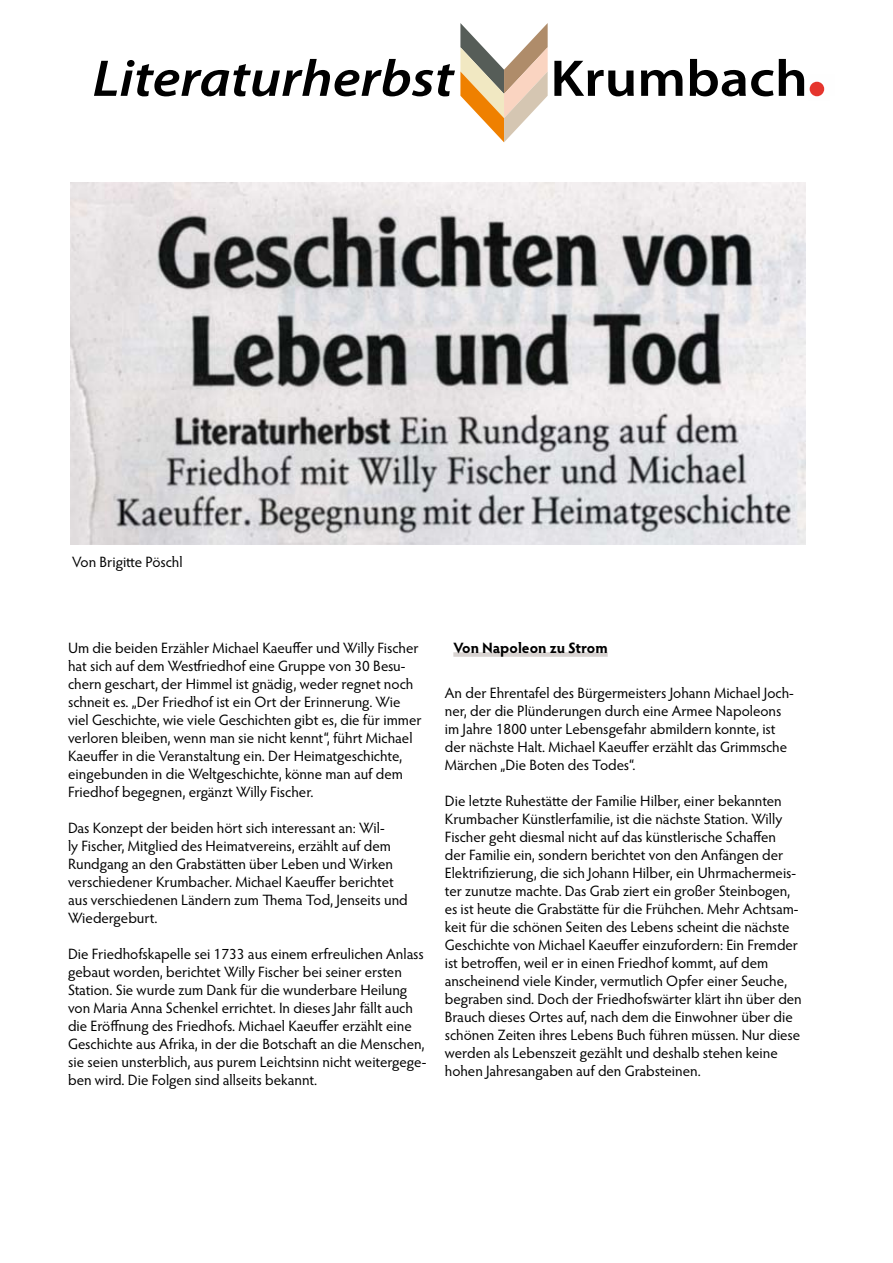
<style>
.page{position:relative;width:893px;height:1263px;background:#fff}
.page>*{position:absolute;margin:0;border:0;box-sizing:border-box;transform-origin:0 0}
.t1{font:italic 600 52.05px "Myriad Pro";color:#000;scale:1.11 1}
.t2{font:600 52.05px "Myriad Pro";color:#000;scale:1.11 1}
.t3{font:15px/18px "Hypatia Sans Pro";letter-spacing:-.005em;color:#000}
.t4{font:700 15px "Hypatia Sans Pro";color:#000}
</style>
<div class="page">
<div style="left:453px;top:652px;width:155px;height:5px;background:#d8d3d1"></div>
<svg style="left:460px;top:23px;width:88px;height:119px"></svg>
<div style="left:810px;top:82px;width:14px;height:14px;background:#e5352d;border-radius:50%"></div>
<img style="left:71px;top:183px;width:734px;height:361px">
<h1 class="t1" style="left:93px;top:45px;width:327px">Literaturherbst</h1>
<h1 class="t2" style="left:550px;top:45px;width:234px">Krumbach</h1>
<p class="t3" style="left:72px;top:552px;width:112px">Von Brigitte Pöschl</p>
<p class="t3" style="left:68px;top:638px;width:355px">Um die beiden Erzähler Michael Kaeuffer und Willy Fischer hat sich auf dem Westfriedhof eine Gruppe von 30 Besu&shy;chern geschart, der Himmel ist gnädig, weder regnet noch schneit es. „Der Friedhof ist ein Ort der Erinnerung. Wie viel Geschichte, wie viele Geschichten gibt es, die für immer verloren bleiben, wenn man sie nicht kennt“, führt Michael Kaeuffer in die Veranstaltung ein. Der Heimatgeschichte, eingebunden in die Weltgeschichte, könne man auf dem Friedhof begegnen, ergänzt Willy Fischer.</p>
<p class="t3" style="left:68px;top:818px;width:341px">Das Konzept der beiden hört sich interessant an: Wil-<br>ly Fischer, Mitglied des Heimatvereins, erzählt auf dem Rundgang an den Grabstätten über Leben und Wirken verschiedener Krumbacher. Michael Kaeuffer berichtet aus verschiedenen Ländern zum Thema Tod, Jenseits und Wiedergeburt.</p>
<p class="t3" style="left:68px;top:944px;width:360px">Die Friedhofskapelle sei 1733 aus einem erfreulichen Anlass gebaut worden, berichtet Willy Fischer bei seiner ersten Station. Sie wurde zum Dank für die wunderbare Heilung von Maria Anna Schenkel errichtet. In dieses Jahr fällt auch die Eröffnung des Friedhofs. Michael Kaeuffer erzählt eine Geschichte aus Afrika, in der die Botschaft an die Menschen, sie seien unsterblich, aus purem Leichtsinn nicht weitergege&shy;ben wird. Die Folgen sind allseits bekannt.</p>
<p class="t4" style="left:453px;top:637px;width:156px">Von Napoleon zu Strom</p>
<p class="t3" style="left:445px;top:683px;width:351px">An der Ehrentafel des Bürgermeisters Johann Michael Joch&shy;ner, der die Plünderungen durch eine Armee Napoleons im Jahre 1800 unter Lebensgefahr abmildern konnte, ist der nächste Halt. Michael Kaeuffer erzählt das Grimmsche Märchen „Die Boten des Todes“.</p>
<p class="t3" style="left:445px;top:791px;width:358px">Die letzte Ruhestätte der Familie Hilber, einer bekannten Krumbacher Künstlerfamilie, ist die nächste Station. Willy Fischer geht diesmal nicht auf das künstlerische Schaffen<br>der Familie ein, sondern berichtet von den Anfängen der Elektrifizierung, die sich Johann Hilber, ein Uhrmachermeis&shy;ter zunutze machte. Das Grab ziert ein großer Steinbogen, es ist heute die Grabstätte für die Frühchen. Mehr Achtsam&shy;keit für die schönen Seiten des Lebens scheint die nächste Geschichte von Michael Kaeuffer einzufordern: Ein Fremder ist betroffen, weil er in einen Friedhof kommt, auf dem anscheinend viele Kinder, vermutlich Opfer einer Seuche, begraben sind. Doch der Friedhofswärter klärt ihn über den Brauch dieses Ortes auf, nach dem die Einwohner über die schönen Zeiten ihres Lebens Buch führen müssen. Nur diese werden als Lebenszeit gezählt und deshalb stehen keine hohen Jahresangaben auf den Grabsteinen.</p>
</div>
